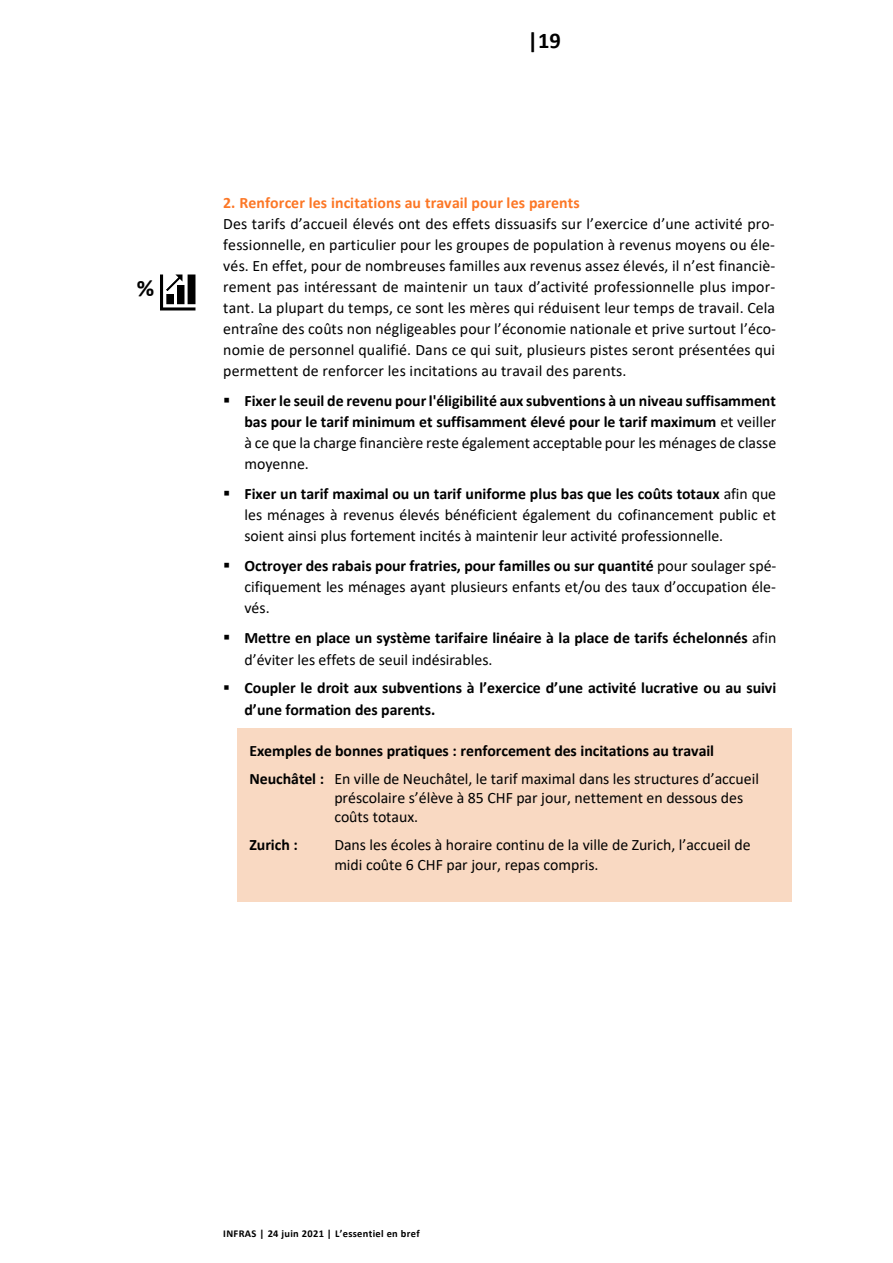
<style>
.page{position:relative;width:893px;height:1263px;background:#fff}
.page>*{position:absolute;margin:0;border:0;box-sizing:border-box;transform-origin:0 0}
.t1{font:700 24px "Calibri";color:#000}
.t2{font:700 22.5px "Calibri";color:#000}
.t3{font:15.9px/21px "Calibri";color:#000;text-align:justify}
.t4{font:700 15.9px/21px "Calibri";color:#000}
.t5{font:700 15.9px "Calibri";letter-spacing:.005em;color:#fc7726}
.t6{font:700 10.5px "Calibri";letter-spacing:.03em;color:#000}
.s1{font-weight:400}
.s2{font-weight:700}
</style>
<div class="page">
<img style="left:160px;top:274px;width:36px;height:37px">
<img style="left:160px;top:274px;width:16px;height:24px">
<div style="left:238px;top:728px;width:554px;height:173px;background:#f9d9c2"></div>
<p class="t1" style="left:137px;top:278px;width:19px">%</p>
<h2 class="t2" style="left:527px;top:31px;width:35px">|19</h2>
<p class="t5" style="left:223px;top:196px;width:358px">2. Renforcer les incitations au travail pour les parents</p>
<p class="t3" style="left:223px;top:215px;width:554px">Des tarifs d’accueil élevés ont des effets dissuasifs sur l’exercice d’une activité pro&shy;fessionnelle, en particulier pour les groupes de population à revenus moyens ou éle&shy;vés. En effet, pour de nombreuses familles aux revenus assez élevés, il n’est financiè&shy;rement pas intéressant de maintenir un taux d’activité professionnelle plus impor&shy;tant. La plupart du temps, ce sont les mères qui réduisent leur temps de travail. Cela entraîne des coûts non négligeables pour l’économie nationale et prive surtout l’éco&shy;nomie de personnel qualifié. Dans ce qui suit, plusieurs pistes seront présentées qui permettent de renforcer les incitations au travail des parents.</p>
<p class="t4" style="left:244px;top:392px;width:533px;text-align:justify;text-indent:-21px">▪ Fixer le seuil de revenu pour l'éligibilité aux subventions à un niveau suffisamment bas pour le tarif minimum et suffisamment élevé pour le tarif maximum <span class="s1">et veiller à ce que la charge financière reste également acceptable pour les ménages de classe moyenne.</span></p>
<p class="t3" style="left:244px;top:485px;width:533px;text-indent:-21px">▪ <span class="s2">Fixer un tarif maximal ou un tarif uniforme plus bas que les coûts totaux</span> afin que les ménages à revenus élevés bénéficient également du cofinancement public et soient ainsi plus fortement incités à maintenir leur activité professionnelle.</p>
<p class="t3" style="left:244px;top:557px;width:533px;text-indent:-21px">▪ <span class="s2">Octroyer des rabais pour fratries, pour familles ou sur quantité</span> pour soulager spé&shy;cifiquement les ménages ayant plusieurs enfants et/ou des taux d’occupation éle&shy;vés.</p>
<p class="t4" style="left:244px;top:629px;width:533px;text-indent:-21px">▪ Mettre en place un système tarifaire linéaire à la place de tarifs échelonnés <span class="s1">afin d’éviter les effets de seuil indésirables.</span></p>
<p class="t4" style="left:244px;top:677px;width:533px;line-height:22.2px;text-indent:-21px">▪ Coupler le droit aux subventions à l’exercice d’une activité lucrative ou au suivi d’une formation des parents.</p>
<p class="t4" style="left:249px;top:741px;width:466px">Exemples de bonnes pratiques : renforcement des incitations au travail</p>
<p class="t3" style="left:334px;top:770px;width:426px;line-height:19.2px;text-align:left;text-indent:-85px"><span class="s2">Neuchâtel :</span> En ville de Neuchâtel, le tarif maximal dans les structures d’accueil préscolaire s’élève à 85 CHF par jour, nettement en dessous des coûts totaux.</p>
<p class="t4" style="left:249px;top:836px;width:50px">Zurich :</p>
<p class="t3" style="left:334px;top:837px;width:418px;line-height:19.4px">Dans les écoles à horaire continu de la ville de Zurich, l’accueil de midi coûte 6 CHF par jour, repas compris.</p>
<p class="t6" style="left:223px;top:1229px;width:198px">INFRAS | 24 juin 2021 | L’essentiel en bref</p>
</div>
